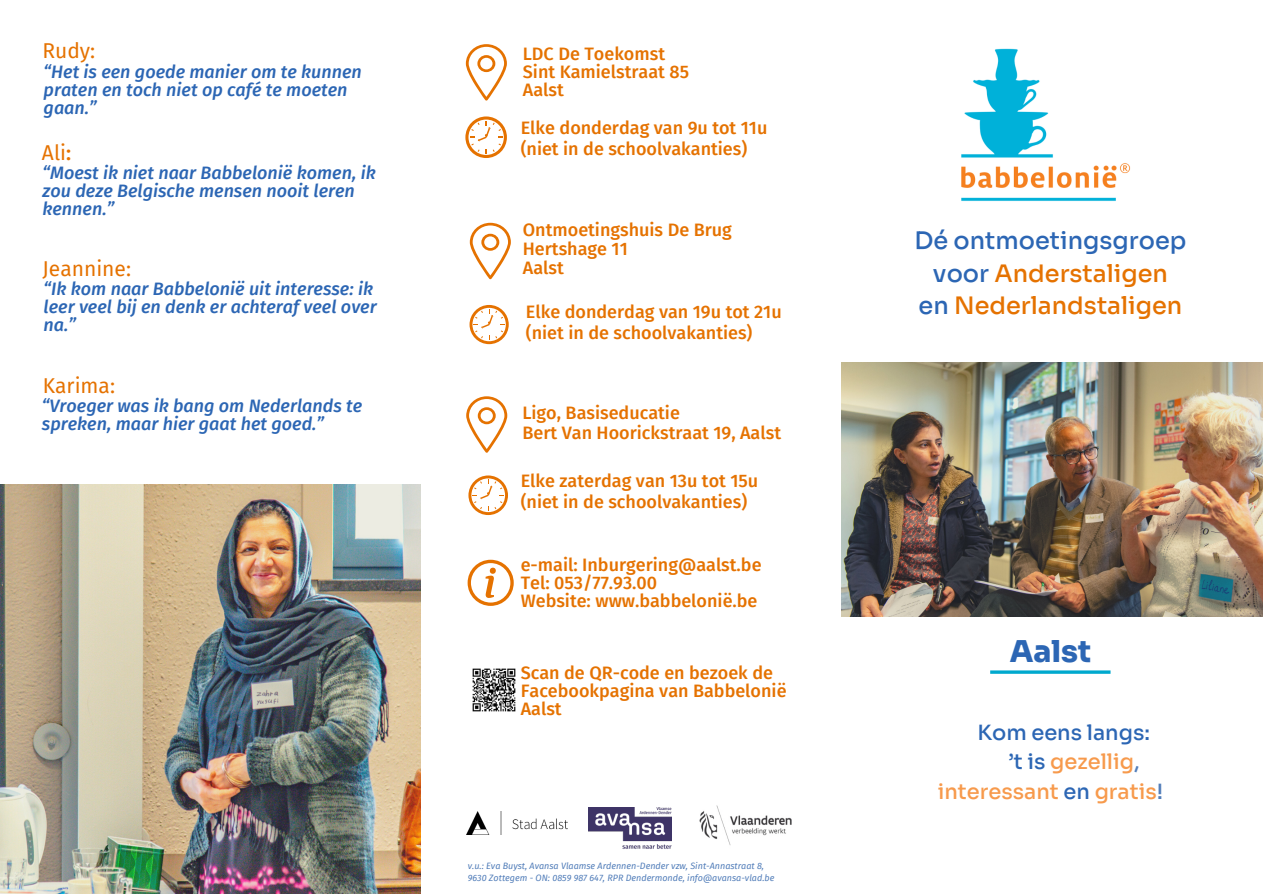
<style>
.page{position:relative;width:1263px;height:894px;background:#fff}
.page>*{position:absolute;margin:0;border:0;box-sizing:border-box;transform-origin:0 0}
.t1{font:800 30px "Sora";color:#2c66b4}
.t2{font:500 24px/32.5px "Sora";color:#e57200;text-align:center}
.t3{font:500 21px "Sora";color:#f79a4c}
.t4{font:21px "Fira Sans";color:#e57200}
.t5{font:500 21px "Sora";color:#2c66b4}
.t6{font:500 18px/18px "Fira Sans";color:#e57200}
.t7{font:italic 500 18px/18px "Fira Sans";color:#2c66b4}
.t8{font:italic 9px/12px "Fira Sans";color:#517db9}
.s1{font-weight:500}
.s2{color:#2c66b4}
.s3{color:#517db9}
</style>
<div class="page">
<img style="left:0;top:484px;width:421px;height:409px">
<img style="left:961px;top:48px;width:170px;height:153px">
<svg style="left:465px;top:116px;width:42px;height:42px"></svg>
<svg style="left:468px;top:559px;width:46px;height:46px"></svg>
<svg style="left:470px;top:305px;width:39px;height:39px"></svg>
<hr style="left:990px;top:670px;width:120px;height:3px;background:#00a9ce">
<img style="left:841px;top:362px;width:422px;height:254px">
<svg style="left:466px;top:396px;width:41px;height:56px"></svg>
<svg style="left:468px;top:475px;width:40px;height:40px"></svg>
<svg style="left:466px;top:44px;width:41px;height:56px"></svg>
<svg style="left:470px;top:223px;width:41px;height:56px"></svg>
<img style="left:699px;top:805px;width:93px;height:40px">
<img style="left:589px;top:807px;width:82px;height:42px">
<img style="left:472px;top:668px;width:44px;height:44px">
<img style="left:466px;top:811px;width:102px;height:23px">
<p class="t4" style="left:43px;top:39px;width:54px">Rudy:</p>
<p class="t7" style="left:44px;top:63px;width:320px">“Het is een goede manier om te kunnen praten en toch niet op café te moeten gaan.”</p>
<p class="t4" style="left:42px;top:140px;width:31px">Ali<span class="s1">:</span></p>
<p class="t7" style="left:43px;top:164px;width:335px">“Moest ik niet naar Babbelonië komen, ik zou deze Belgische mensen nooit leren kennen.”</p>
<p class="t4" style="left:43px;top:256px;width:90px">Jeannine:</p>
<p class="t7" style="left:44px;top:280px;width:335px">“Ik kom naar Babbelonië uit interesse: ik leer veel bij en denk er achteraf veel over na.”</p>
<p class="t4" style="left:43px;top:373px;width:74px">Karima:</p>
<p class="t7" style="left:42px;top:397px;width:322px">“Vroeger was ik bang om Nederlands te spreken, maar hier gaat het goed.”</p>
<p class="t6" style="left:523px;top:45px;width:168px">LDC De Toekomst<br>Sint Kamielstraat 85<br>Aalst</p>
<p class="t6" style="left:521px;top:117px;width:248px;line-height:21px">Elke donderdag van 9u tot 11u (niet in de schoolvakanties)</p>
<p class="t6" style="left:523px;top:220px;width:211px;line-height:19.4px">Ontmoetingshuis De Brug<br>Hertshage 11<br>Aalst</p>
<p class="t6" style="left:526px;top:301px;width:257px;line-height:21px">Elke donderdag van 19u tot 21u (niet in de schoolvakanties)</p>
<p class="t6" style="left:522px;top:403px;width:260px;line-height:19.4px">Ligo, Basiseducatie<br>Bert Van Hoorickstraat 19, Aalst</p>
<p class="t6" style="left:521px;top:471px;width:239px;line-height:21px">Elke zaterdag van 13u tot 15u (niet in de schoolvakanties)</p>
<p class="t6" style="left:521px;top:556px;width:242px">e-mail: Inburgering@aalst.be<br>Tel: 053/77.93.00<br>Website: www.babbelonië.be</p>
<p class="t6" style="left:521px;top:664px;width:267px">Scan de QR-code en bezoek de<br>Facebookpagina van Babbelonië<br>Aalst</p>
<p class="t8" style="left:468px;top:859px;width:308px">v.u.: Eva Buyst, Avansa Vlaamse Ardennen-Dender vzw, Sint-Annastraat 8,<br>9630 Zottegem - ON: 0859 987 647, RPR Dendermonde, info@avansa-vlad.be</p>
<h2 class="t2" style="left:914px;top:224px;width:273px"><span class="s2">Dé ontmoetingsgroep voor</span> Anderstaligen<br><span class="s2">en</span> Nederlandstaligen</h2>
<h1 class="t1" style="left:1010px;top:633px;width:83px">Aalst</h1>
<p class="t5" style="left:977px;top:719px;width:174px">Kom eens langs:</p>
<p class="t3" style="left:1009px;top:748px;width:133px"><span class="s2">’t is</span> gezellig<span class="s3">,</span></p>
<p class="t3" style="left:938px;top:778px;width:227px">interessant <span class="s2">en</span> gratis<span class="s3">!</span></p>
</div>
